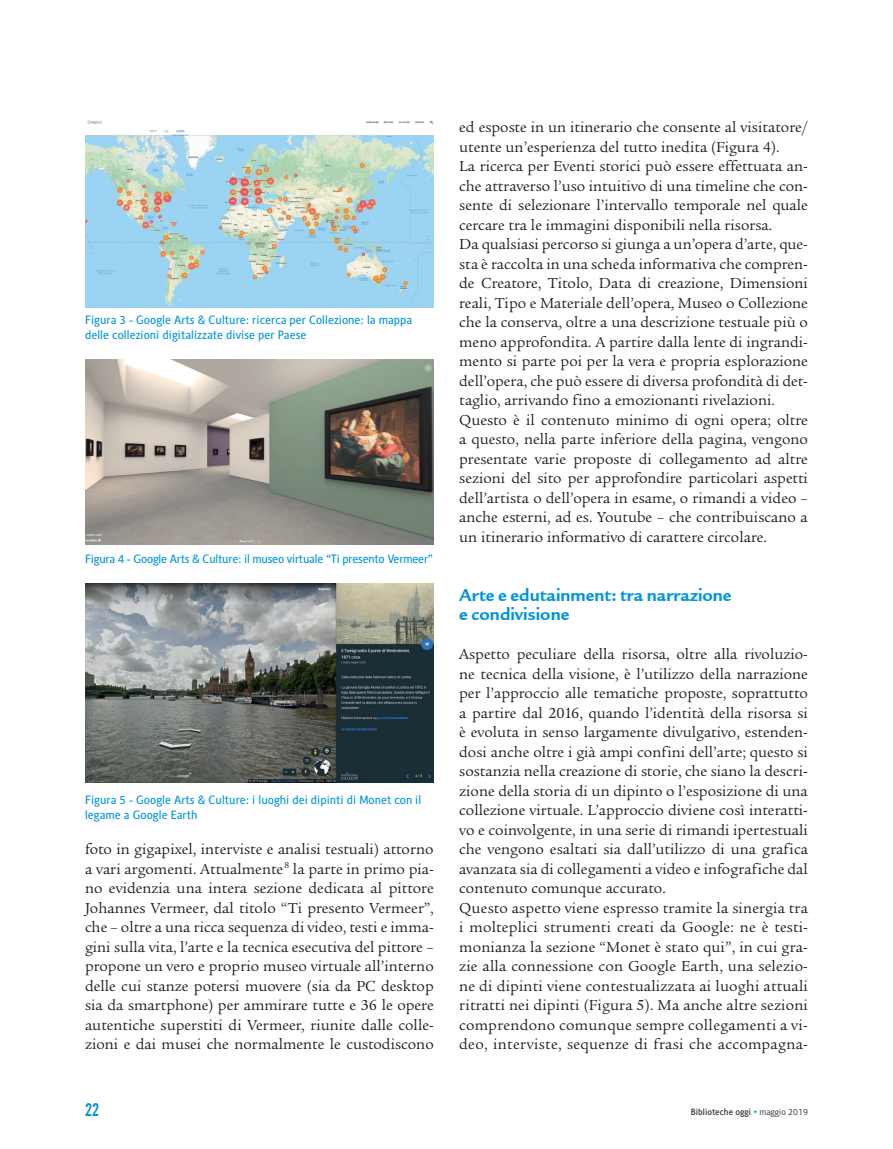
<style>
.page{position:relative;width:893px;height:1149px;background:#fff}
.page>*{position:absolute;margin:0;border:0;box-sizing:border-box;transform-origin:0 0}
.t1{font:18.75px/19.5px "Legacy Sans ITCTT Bold";color:#0095d9}
.t2{font:18px "Alternate Gothic No 2 BT";color:#0095d9}
.t3{font:15.75px/19.5px "Legacy Ser ITC";color:#231f20}
.t4{font:12px/14.4px "Alber";color:#0095d9}
.t5{font:12px "Alber";letter-spacing:-.02em;color:#0095d9}
.t6{font:9px "Alber";color:#231f20}
.s1{font-weight:700;font-style:italic;color:#0095d9}
.s2{font-weight:300}
</style>
<div class="page">
<img style="left:85px;top:120px;width:349px;height:187px">
<img style="left:85px;top:359px;width:349px;height:185px">
<img style="left:85px;top:583px;width:349px;height:199px">
<p class="t4" style="left:85px;top:313px;width:329px">Figura 3 - Google Arts &amp; Culture: ricerca per Collezione: la mappa delle collezioni digitalizzate divise per Paese</p>
<p class="t5" style="left:85px;top:551px;width:349px">Figura 4 - Google Arts &amp; Culture: il museo virtuale “Ti presento Vermeer”</p>
<p class="t4" style="left:85px;top:792px;width:338px">Figura 5 - Google Arts &amp; Culture: i luoghi dei dipinti di Monet con il legame a Google Earth</p>
<p class="t3" style="left:85px;top:839px;width:350px;text-align:justify">foto in gigapixel, interviste e analisi testuali) attorno a vari argomenti. Attualmente<sup>8</sup> la parte in primo pia&shy;no evidenzia una intera sezione dedicata al pittore Johannes Vermeer, dal titolo “Ti presento Vermeer”, che – oltre a una ricca sequenza di video, testi e imma&shy;gini sulla vita, l’arte e la tecnica esecutiva del pittore – propone un vero e proprio museo virtuale all’interno delle cui stanze potersi muovere (sia da PC desktop sia da smartphone) per ammirare tutte e 36 le opere autentiche superstiti di Vermeer, riunite dalle colle&shy;zioni e dai musei che normalmente le custodiscono</p>
<p class="t3" style="left:459px;top:117px;width:350px">ed esposte in un itinerario che consente al visitatore/ utente un’esperienza del tutto inedita (Figura 4).<br>La ricerca per Eventi storici può essere effettuata an&shy;che attraverso l’uso intuitivo di una timeline che con&shy;sente di selezionare l’intervallo temporale nel quale cercare tra le immagini disponibili nella risorsa.<br>Da qualsiasi percorso si giunga a un’opera d’arte, que&shy;sta è raccolta in una scheda informativa che compren&shy;de Creatore, Titolo, Data di creazione, Dimensioni reali, Tipo e Materiale dell’opera, Museo o Collezione che la conserva, oltre a una descrizione testuale più o meno approfondita. A partire dalla lente di ingrandi&shy;mento si parte poi per la vera e propria esplorazione dell’opera, che può essere di diversa profondità di det&shy;taglio, arrivando fino a emozionanti rivelazioni.<br>Questo è il contenuto minimo di ogni opera; oltre a questo, nella parte inferiore della pagina, vengono presentate varie proposte di collegamento ad altre sezioni del sito per approfondire particolari aspetti dell’artista o dell’opera in esame, o rimandi a video – anche esterni, ad es. Youtube – che contribuiscano a un itinerario informativo di carattere circolare.</p>
<p class="t1" style="left:459px;top:584px;width:274px">Arte e edutainment: tra narrazione e condivisione</p>
<p class="t3" style="left:459px;top:644px;width:350px">Aspetto peculiare della risorsa, oltre alla rivoluzio&shy;ne tecnica della visione, è l’utilizzo della narrazione per l’approccio alle tematiche proposte, soprattutto a partire dal 2016, quando l’identità della risorsa si è evoluta in senso largamente divulgativo, estenden&shy;dosi anche oltre i già ampi confini dell’arte; questo si sostanzia nella creazione di storie, che siano la descri&shy;zione della storia di un dipinto o l’esposizione di una collezione virtuale. L’approccio diviene così interatti&shy;vo e coinvolgente, in una serie di rimandi ipertestuali che vengono esaltati sia dall’utilizzo di una grafica avanzata sia di collegamenti a video e infografiche dal contenuto comunque accurato.<br>Questo aspetto viene espresso tramite la sinergia tra i molteplici strumenti creati da Google: ne è testi&shy;monianza la sezione “Monet è stato qui”, in cui gra&shy;zie alla connessione con Google Earth, una selezio&shy;ne di dipinti viene contestualizzata ai luoghi attuali ritratti nei dipinti (Figura 5). Ma anche altre sezioni comprendono comunque sempre collegamenti a vi&shy;deo, interviste, sequenze di frasi che accompagna-</p>
<p class="t2" style="left:85px;top:1099px;width:16px">22</p>
<p class="t6" style="left:691px;top:1106px;width:119px">Biblioteche oggi <span class="s1">•</span> <span class="s2">maggio 2019</span></p>
</div>
